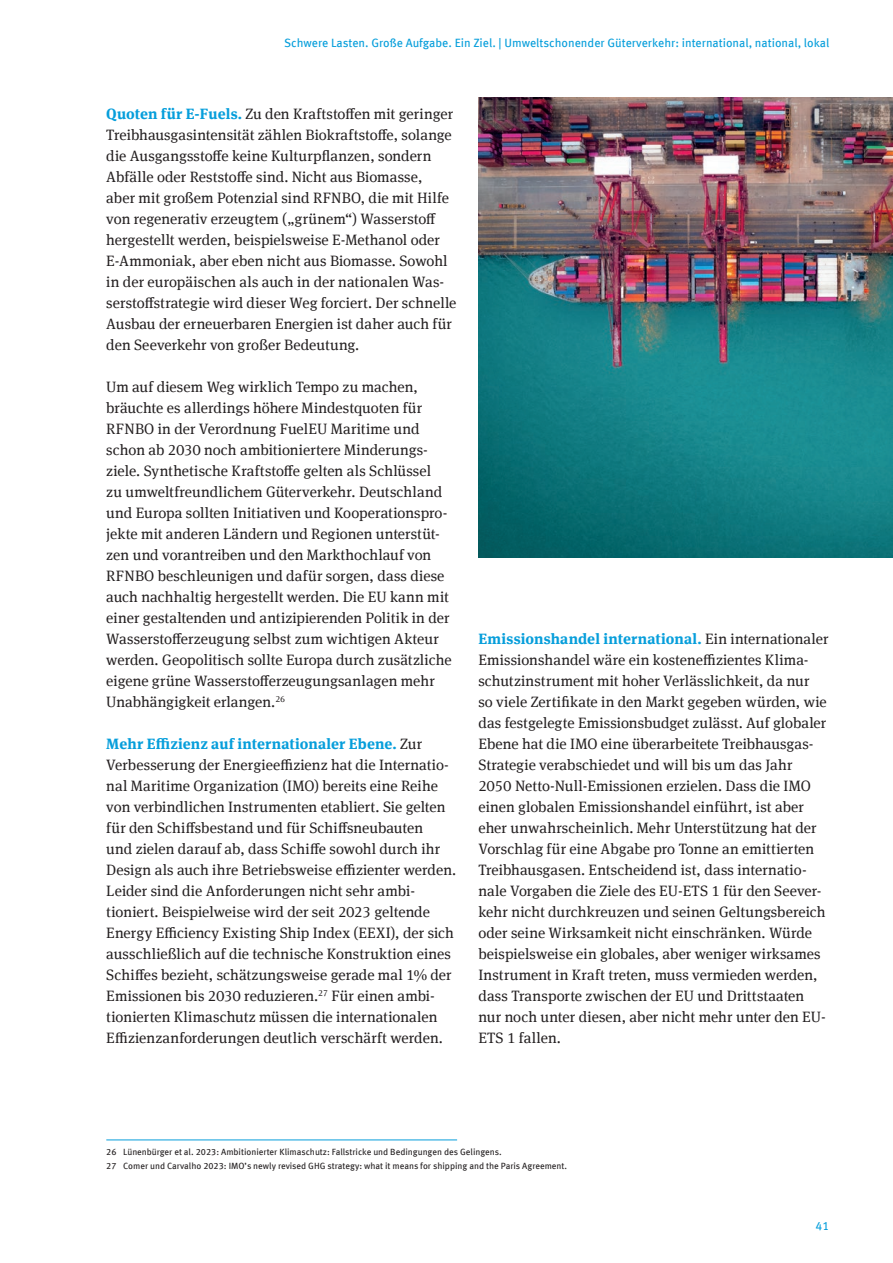
<style>
.page{position:relative;width:893px;height:1263px;background:#fff}
.page>*{position:absolute;margin:0;border:0;box-sizing:border-box;transform-origin:0 0}
.P_Copytext{font:15px/21px "Meta Serif Offc";letter-spacing:.005em;color:#231f20}
.t1{font:12px "Meta Offc";color:#069edb}
.Root{font:9px "Meta Offc";color:#231f20}
.P_Copytext-2{font:9px "Meta Offc";color:#231f20}
.s1{font-weight:700;color:#069edb}
</style>
<div class="page">
<hr style="left:106px;top:1139px;width:351px;height:1px;background:#069edb">
<img style="left:478px;top:98px;width:415px;height:459px">
<p class="t1" style="left:284px;top:36px;width:547px">Schwere Lasten. Große Aufgabe. Ein Ziel. | Umweltschonender Güterverkehr: international, national, lokal</p>
<p class="P_Copytext" style="left:106px;top:103px;width:352px"><span class="s1">Quoten für E-Fuels.</span> Zu den Kraftstoffen mit geringer Treibhausgasintensität zählen Biokraftstoffe, solange die Ausgangsstoffe keine Kulturpflanzen, sondern Abfälle oder Reststoffe sind. Nicht aus Biomasse,<br>aber mit großem Potenzial sind RFNBO, die mit Hilfe von regenerativ erzeugtem („grünem“) Wasserstoff hergestellt werden, beispielsweise E-Methanol oder E-Ammoniak, aber eben nicht aus Biomasse. Sowohl in der europäischen als auch in der nationalen Was&shy;serstoffstrategie wird dieser Weg forciert. Der schnelle Ausbau der erneuerbaren Energien ist daher auch für den Seeverkehr von großer Bedeutung.</p>
<p class="P_Copytext" style="left:106px;top:376px;width:347px">Um auf diesem Weg wirklich Tempo zu machen, bräuchte es allerdings höhere Mindestquoten für RFNBO in der Verordnung FuelEU Maritime und schon ab 2030 noch ambitioniertere Minderungs&shy;ziele. Synthetische Kraftstoffe gelten als Schlüssel<br>zu umweltfreundlichem Güterverkehr. Deutschland und Europa sollten Initiativen und Kooperationspro&shy;jekte mit anderen Ländern und Regionen unterstüt&shy;zen und vorantreiben und den Markthochlauf von RFNBO beschleunigen und dafür sorgen, dass diese auch nachhaltig hergestellt werden. Die EU kann mit einer gestaltenden und antizipierenden Politik in der Wasserstofferzeugung selbst zum wichtigen Akteur werden. Geopolitisch sollte Europa durch zusätzliche eigene grüne Wasserstofferzeugungsanlagen mehr Unabhängigkeit erlangen.<sup>26</sup></p>
<p class="P_Copytext" style="left:106px;top:733px;width:351px"><span class="s1">Mehr Effizienz auf internationaler Ebene.</span> Zur Verbesserung der Energieeffizienz hat die Internatio&shy;nal Maritime Organization (IMO) bereits eine Reihe von verbindlichen Instrumenten etabliert. Sie gelten für den Schiffsbestand und für Schiffsneubauten<br>und zielen darauf ab, dass Schiffe sowohl durch ihr Design als auch ihre Betriebsweise effizienter werden.<br>Leider sind die Anforderungen nicht sehr ambi&shy;tioniert. Beispielweise wird der seit 2023 geltende Energy Efficiency Existing Ship Index (EEXI), der sich ausschließlich auf die technische Konstruktion eines Schiffes bezieht, schätzungsweise gerade mal 1% der Emissionen bis 2030 reduzieren.<sup>27</sup> Für einen ambi&shy;tionierten Klimaschutz müssen die internationalen Effizienzanforderungen deutlich verschärft werden.</p>
<p class="P_Copytext" style="left:478px;top:628px;width:352px"><span class="s1">Emissionshandel international.</span> Ein internationaler Emissionshandel wäre ein kosteneffizientes Klima&shy;schutzinstrument mit hoher Verlässlichkeit, da nur<br>so viele Zertifikate in den Markt gegeben würden, wie das festgelegte Emissionsbudget zulässt. Auf globaler Ebene hat die IMO eine überarbeitete Treibhausgas-Strategie verabschiedet und will bis um das Jahr 2050 Netto-Null-Emissionen erzielen. Dass die IMO einen globalen Emissionshandel einführt, ist aber eher unwahrscheinlich. Mehr Unterstützung hat der Vorschlag für eine Abgabe pro Tonne an emittierten Treibhausgasen. Entscheidend ist, dass internatio&shy;nale Vorgaben die Ziele des EU-ETS 1 für den Seever&shy;kehr nicht durchkreuzen und seinen Geltungsbereich oder seine Wirksamkeit nicht einschränken. Würde beispielsweise ein globales, aber weniger wirksames Instrument in Kraft treten, muss vermieden werden, dass Transporte zwischen der EU und Drittstaaten nur noch unter diesen, aber nicht mehr unter den EU-ETS 1 fallen.</p>
<p class="P_Copytext-2" style="left:106px;top:1146px;width:397px">26 Lünenbürger et al. 2023: Ambitionierter Klimaschutz: Fallstricke und Bedingungen des Gelingens.</p>
<p class="Root" style="left:106px;top:1161px;width:462px">27 Comer und Carvalho 2023: IMO’s newly revised GHG strategy: what it means for shipping and the Paris Agreement.</p>
<p class="t1" style="left:815px;top:1218px;width:15px">41</p>
</div>
